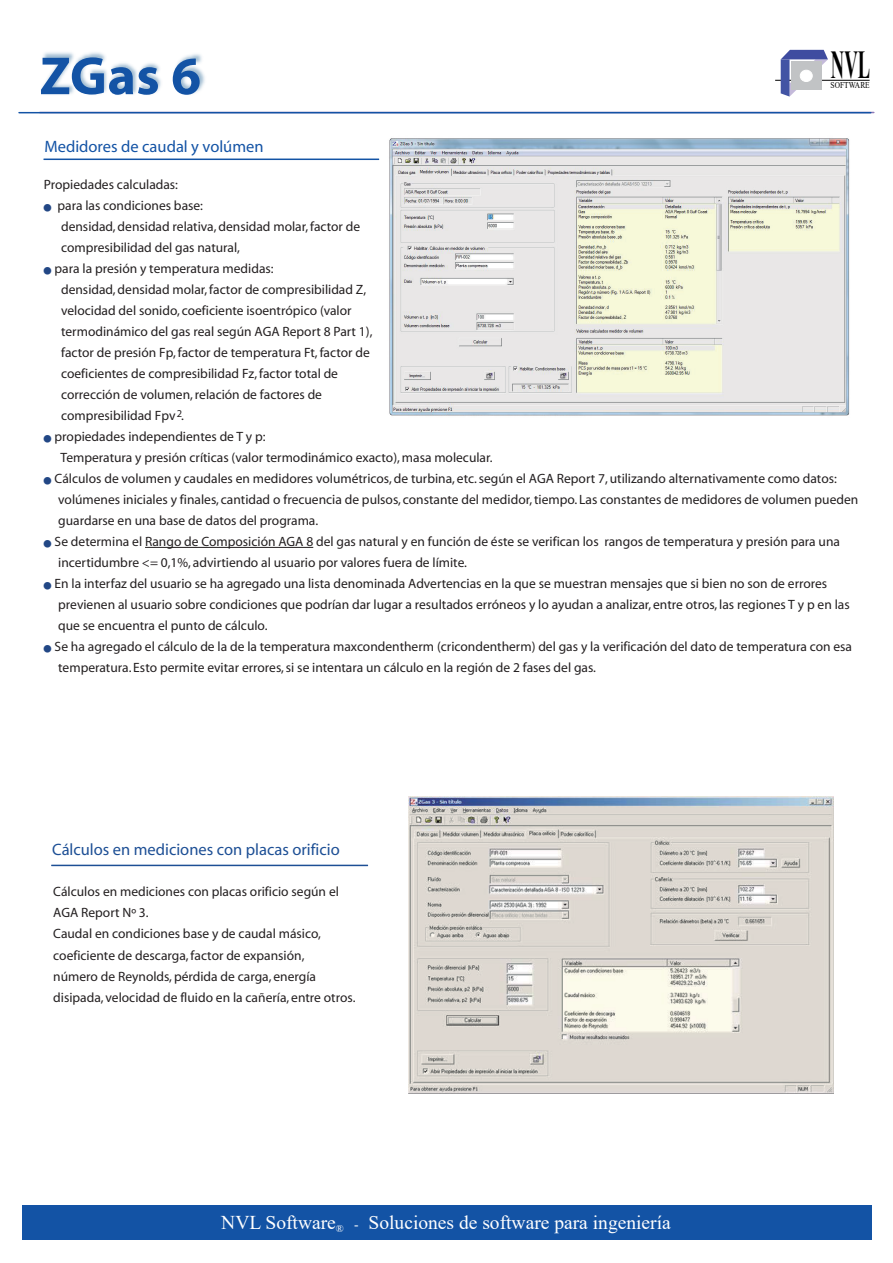
<style>
.page{position:relative;width:893px;height:1263px;background:#fff}
.page>*{position:absolute;margin:0;border:0;box-sizing:border-box;transform-origin:0 0}
.t1{font:700 54px "Myriad";color:#1353a5}
.t2{font:700 39.6px "Times New Roman";color:#000;scale:.47 1}
.t3{font:19.5px "Times New Roman";color:#fff}
.t4{font:16.5px "Myriad";color:#1d4f95}
.t5{font:16.5px "Myriad";color:#1353a5}
.t6{font:13.5px/21px "Myriad";color:#231f20}
.t7{font:10.5px "Myriad";color:#231f20}
.t8{font:8.85px "Times New Roman";color:#000;scale:.83 1}
.s1{color:#224785}
.s2{font-size:13.5px}
</style>
<div class="page">
<hr style="left:51px;top:865px;width:317px;height:1px;background:#1d4f95">
<hr style="left:39px;top:112px;width:836px;height:1px;background:#8e79b7">
<img style="left:42px;top:52px;width:163px;height:42px">
<hr style="left:18px;top:112px;width:853px;height:1px;background:#1353a5">
<hr style="left:775px;top:80px;width:95px;height:1px;background:#000">
<svg style="left:781px;top:50px;width:47px;height:47px"></svg>
<img style="left:389px;top:138px;width:461px;height:278px">
<hr style="left:145px;top:547px;width:168px;height:1px;background:#231f20">
<div style="left:22px;top:1205px;width:849px;height:35px;background:#1353a5"></div>
<hr style="left:43px;top:159px;width:336px;height:1px;background:#1353a5">
<img style="left:408px;top:797px;width:425px;height:296px">
<h1 class="t1" style="left:40px;top:48px;width:163px">ZGas 6</h1>
<h2 class="t2" style="left:831px;top:36px;width:85px">NVL</h2>
<p class="t8" style="left:831px;top:79px;width:49px">SOFTWARE</p>
<p class="t5" style="left:44px;top:138px;width:221px">Medidores de caudal y volúmen</p>
<p class="t6" style="left:44px;top:175px;width:136px">Propiedades calculadas:</p>
<p class="t6" style="left:61px;top:196px;width:301px;text-indent:-17px"><span class="s1">■</span> para las condiciones base:<br>densidad, densidad relativa, densidad molar, factor de compresibilidad del gas natural,</p>
<p class="t6" style="left:61px;top:259px;width:313px;text-indent:-17px"><span class="s1">■</span> para la presión y temperatura medidas:<br>densidad, densidad molar, factor de compresibilidad Z, velocidad del sonido, coeficiente isoentrópico (valor termodinámico del gas real según AGA Report 8 Part 1), factor de presión Fp, factor de temperatura Ft, factor de coeficientes de compresibilidad Fz, factor total de corrección de volumen, relación de factores de compresibilidad Fpv .</p>
<p class="t6" style="left:61px;top:427px;width:434px;text-indent:-17px"><span class="s1">■</span> propiedades independientes de T y p:<br>Temperatura y presión críticas (valor termodinámico exacto), masa molecular.</p>
<p class="t6" style="left:58px;top:469px;width:802px;text-indent:-14px"><span class="s1">■</span> Cálculos de volumen y caudales en medidores volumétricos, de turbina, etc. según el AGA Report 7, utilizando alternativamente como datos: volúmenes iniciales y finales, cantidad o frecuencia de pulsos, constante del medidor, tiempo. Las constantes de medidores de volumen pueden guardarse en una base de datos del programa.</p>
<p class="t6" style="left:58px;top:532px;width:783px;text-indent:-14px"><span class="s1">■</span> Se determina el Rango de Composición AGA 8 del gas natural y en función de éste se verifican los rangos de temperatura y presión para una incertidumbre &lt;= 0,1%, advirtiendo al usuario por valores fuera de límite.</p>
<p class="t6" style="left:58px;top:574px;width:793px;text-indent:-14px"><span class="s1">■</span> En la interfaz del usuario se ha agregado una lista denominada Advertencias en la que se muestran mensajes que si bien no son de errores previenen al usuario sobre condiciones que podrían dar lugar a resultados erróneos y lo ayudan a analizar, entre otros, las regiones T y p en las que se encuentra el punto de cálculo.</p>
<p class="t6" style="left:58px;top:637px;width:795px;text-indent:-14px"><span class="s1">■</span> Se ha agregado el cálculo de la de la temperatura maxcondentherm (cricondentherm) del gas y la verificación del dato de temperatura con esa temperatura. Esto permite evitar errores, si se intentara un cálculo en la región de 2 fases del gas.</p>
<p class="t7" style="left:177px;top:408px;width:7px">2</p>
<p class="t4" style="left:52px;top:841px;width:289px">Cálculos en mediciones con placas orificio</p>
<p class="t6" style="left:53px;top:882px;width:304px">Cálculos en mediciones con placas orificio según el AGA Report Nº 3.<br>Caudal en condiciones base y de caudal másico, coeficiente de descarga, factor de expansión,<br>número de Reynolds, pérdida de carga, energía disipada, velocidad de fluido en la cañería, entre otros.</p>
<h3 class="t3" style="left:221px;top:1208px;width:451px">NVL Software<sub>®</sub> <span class="s2">-</span> Soluciones de software para ingeniería</h3>
</div>
